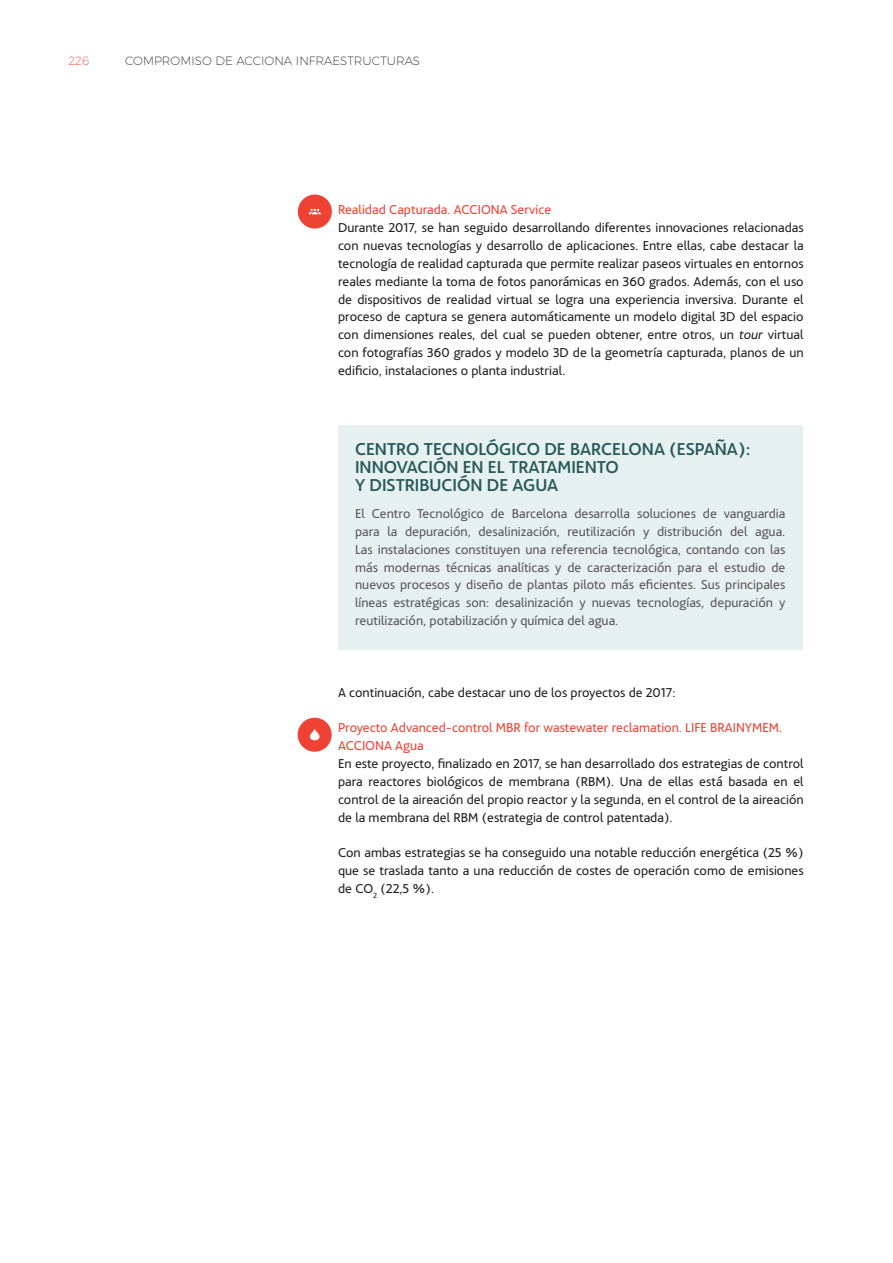
<style>
.page{position:relative;width:893px;height:1263px;background:#fff}
.page>*{position:absolute;margin:0;border:0;box-sizing:border-box;transform-origin:0 0}
.t1{font:500 18px/18px "Acciona";color:#265958}
._02_TEXTO_GENERAL{font:13.5px/17.9px "Acciona";color:#231f20;text-align:justify}
.t2{font:13.5px/17.9px "Acciona";color:#57585a;text-align:justify}
._03_LADILLO_2{font:13.5px/17.9px "Acciona";color:#ee4234}
.t3{font:200 12px "Montserrat";color:#231f20}
.t4{font:200 12px "Montserrat";color:#ee4234}
.s1{font-style:italic}
</style>
<div class="page">
<div style="left:338px;top:425px;width:464px;height:225px;background:#e7f0f0"></div>
<svg style="left:298px;top:195px;width:34px;height:34px"></svg>
<svg style="left:298px;top:718px;width:34px;height:34px"></svg>
<p class="t4" style="left:68px;top:52px;width:22px">226</p>
<p class="t3" style="left:125px;top:52px;width:297px">COMPROMISO DE ACCIONA INFRAESTRUCTURAS</p>
<p class="_03_LADILLO_2" style="left:338px;top:200px;width:215px">Realidad Capturada. ACCIONA Service</p>
<p class="_02_TEXTO_GENERAL" style="left:338px;top:217px;width:467px">Durante 2017, se han seguido desarrollando diferentes innovaciones relacionadas con nuevas tecnologías y desarrollo de aplicaciones. Entre ellas, cabe destacar la tecnología de realidad capturada que permite realizar paseos virtuales en entornos reales mediante la toma de fotos panorámicas en 360 grados. Además, con el uso de dispositivos de realidad virtual se logra una experiencia inversiva. Durante el proceso de captura se genera automáticamente un modelo digital 3D del espacio con dimensiones reales, del cual se pueden obtener, entre otros, un <span class="s1">tour</span> virtual con fotografías 360 grados y modelo 3D de la geometría capturada, planos de un edificio, instalaciones o planta industrial.</p>
<p class="t1" style="left:355px;top:438px;width:397px">CENTRO TECNOLÓGICO DE BARCELONA (ESPAÑA):<br>INNOVACIÓN EN EL TRATAMIENTO<br>Y DISTRIBUCIÓN DE AGUA</p>
<p class="t2" style="left:355px;top:503px;width:432px">El Centro Tecnológico de Barcelona desarrolla soluciones de vanguardia para la depuración, desalinización, reutilización y distribución del agua.<br>Las instalaciones constituyen una referencia tecnológica, contando con las más modernas técnicas analíticas y de caracterización para el estudio de nuevos procesos y diseño de plantas piloto más eficientes. Sus principales líneas estratégicas son: desalinización y nuevas tecnologías, depuración y reutilización, potabilización y química del agua.</p>
<p class="_02_TEXTO_GENERAL" style="left:338px;top:682px;width:339px">A continuación, cabe destacar uno de los proyectos de 2017:</p>
<p class="_03_LADILLO_2" style="left:338px;top:718px;width:446px">Proyecto Advanced-control MBR for wastewater reclamation. LIFE BRAINYMEM.<br>ACCIONA Agua</p>
<p class="_02_TEXTO_GENERAL" style="left:338px;top:753px;width:467px">En este proyecto, finalizado en 2017, se han desarrollado dos estrategias de control para reactores biológicos de membrana (RBM). Una de ellas está basada en el control de la aireación del propio reactor y la segunda, en el control de la aireación de la membrana del RBM (estrategia de control patentada).</p>
<p class="_02_TEXTO_GENERAL" style="left:338px;top:843px;width:467px">Con ambas estrategias se ha conseguido una notable reducción energética (25 %) que se traslada tanto a una reducción de costes de operación como de emisiones de CO<sub>2</sub> (22,5 %).</p>
</div>
